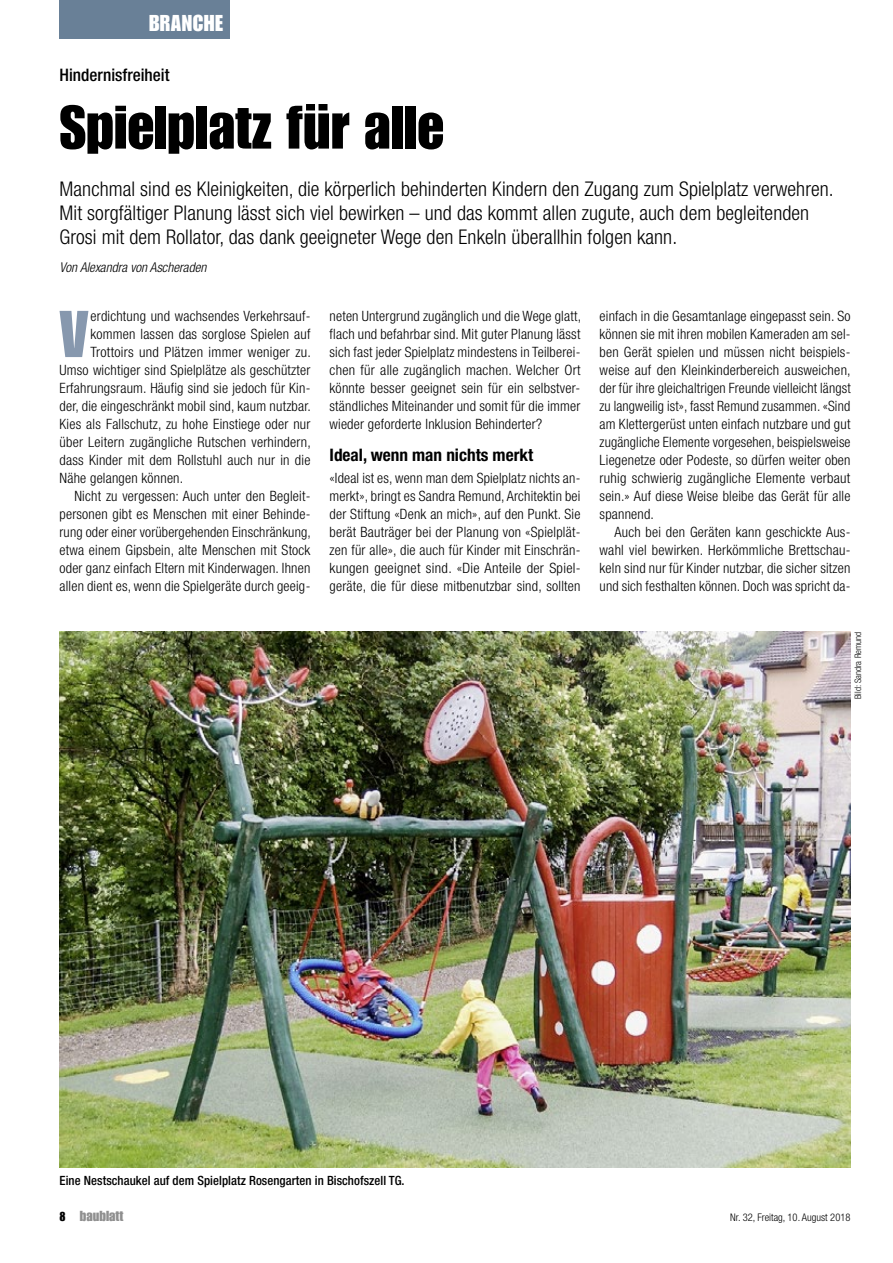
<style>
.page{position:relative;width:893px;height:1263px;background:#fff}
.page>*{position:absolute;margin:0;border:0;box-sizing:border-box;transform-origin:0 0}
.t1{font:64.65px "Impact LT Std";color:#8798ae}
.t2{font:60px "Impact LT Std";color:#000}
.t3{font:22.5px "Impact LT Std";letter-spacing:.025em;color:#fff}
.t4{font:300 condensed 20.25px/24px "Helvetica Neue LT Pro";letter-spacing:.005em;color:#000}
.t5{font:700 condensed 17.25px "Helvetica Neue LT Pro";color:#000}
.t6{font:500 condensed 17.25px "Helvetica Neue LT Pro";color:#000}
.t7{font:300 condensed 14.25px/18px "Helvetica Neue LT Pro";letter-spacing:.015em;color:#000;text-align:justify}
.t8{font:14.25px "Impact LT Std";color:#8f8f8f}
.t9{font:italic 300 condensed 13.5px "Helvetica Neue LT Pro";color:#000}
.t10{font:500 condensed 12.75px "Helvetica Neue LT Pro";letter-spacing:.005em;color:#000}
.t11{font:300 condensed 10.5px "Helvetica Neue LT Pro";color:#000}
.t12{font:300 condensed 9px "Helvetica Neue LT Pro";color:#000}
.s1{font-size:12.75px;color:#000}
</style>
<div class="page">
<div style="left:60px;top:0;width:170px;height:38px;background:#698097"></div>
<img style="left:60px;top:631px;width:790px;height:536px">
<h3 class="t3" style="left:149px;top:10px;width:76px">BRANCHE</h3>
<p class="t6" style="left:60px;top:65px;width:111px">Hindernisfreiheit</p>
<h2 class="t2" style="left:60px;top:92px;width:386px">Spielplatz für alle</h2>
<p class="t4" style="left:60px;top:176px;width:776px">Manchmal sind es Kleinigkeiten, die körperlich behinderten Kindern den Zugang zum Spielplatz verwehren.<br>Mit sorgfältiger Planung lässt sich viel bewirken – und das kommt allen zugute, auch dem begleitenden<br>Grosi mit dem Rollator, das dank geeigneter Wege den Enkeln überallhin folgen kann.</p>
<p class="t9" style="left:60px;top:260px;width:148px">Von Alexandra von Ascheraden</p>
<h1 class="t1" style="left:59px;top:297px;width:31px">V</h1>
<p class="t7" style="left:91px;top:307px;width:221px">erdichtung und wachsendes Verkehrsauf-</p>
<p class="t7" style="left:91px;top:325px;width:221px">kommen lassen das sorglose Spielen auf</p>
<p class="t7" style="left:91px;top:343px;width:222px">Trottoirs und Plätzen immer weniger zu.</p>
<p class="t7" style="left:60px;top:361px;width:252px">Umso wichtiger sind Spielplätze als geschützter</p>
<p class="t7" style="left:60px;top:379px;width:252px">Erfahrungsraum. Häufig sind sie jedoch für Kin-</p>
<p class="t7" style="left:60px;top:397px;width:253px">der, die eingeschränkt mobil sind, kaum nutzbar.</p>
<p class="t7" style="left:60px;top:415px;width:252px">Kies als Fallschutz, zu hohe Einstiege oder nur</p>
<p class="t7" style="left:60px;top:433px;width:253px">über Leitern zugängliche Rutschen verhindern,</p>
<p class="t7" style="left:60px;top:451px;width:252px">dass Kinder mit dem Rollstuhl auch nur in die</p>
<p class="t7" style="left:60px;top:469px;width:125px">Nähe gelangen können.</p>
<p class="t7" style="left:74px;top:487px;width:237px">Nicht zu vergessen: Auch unter den Begleit-</p>
<p class="t7" style="left:60px;top:505px;width:252px">personen gibt es Menschen mit einer Behinde-</p>
<p class="t7" style="left:60px;top:523px;width:253px">rung oder einer vorübergehenden Einschränkung,</p>
<p class="t7" style="left:60px;top:541px;width:252px">etwa einem Gipsbein, alte Menschen mit Stock</p>
<p class="t7" style="left:60px;top:559px;width:252px">oder ganz einfach Eltern mit Kinderwagen. Ihnen</p>
<p class="t7" style="left:60px;top:577px;width:252px">allen dient es, wenn die Spielgeräte durch geeig-</p>
<p class="t7" style="left:330px;top:307px;width:253px">neten Untergrund zugänglich und die Wege glatt, flach und befahrbar sind. Mit guter Planung lässt sich fast jeder Spielplatz mindestens in Teilberei&shy;chen für alle zugänglich machen. Welcher Ort könnte besser geeignet sein für ein selbstver&shy;ständliches Miteinander und somit für die immer wieder geforderte Inklusion Behinderter?</p>
<p class="t5" style="left:330px;top:445px;width:205px">Ideal, wenn man nichts merkt</p>
<p class="t7" style="left:330px;top:469px;width:253px">«Ideal ist es, wenn man dem Spielplatz nichts an&shy;merkt», bringt es Sandra Remund, Architektin bei der Stiftung «Denk an mich», auf den Punkt. Sie berät Bauträger bei der Planung von «Spielplät&shy;zen für alle», die auch für Kinder mit Einschrän&shy;kungen geeignet sind. «Die Anteile der Spiel&shy;geräte, die für diese mitbenutzbar sind, sollten</p>
<p class="t7" style="left:600px;top:307px;width:253px">einfach in die Gesamtanlage eingepasst sein. So können sie mit ihren mobilen Kameraden am sel&shy;ben Gerät spielen und müssen nicht beispiels&shy;weise auf den Kleinkinderbereich ausweichen, der für ihre gleichaltrigen Freunde vielleicht längst zu langweilig ist», fasst Remund zusammen. «Sind am Klettergerüst unten einfach nutzbare und gut zugängliche Elemente vorgesehen, beispielsweise Liegenetze oder Podeste, so dürfen weiter oben ruhig schwierig zugängliche Elemente verbaut sein.» Auf diese Weise bleibe das Gerät für alle spannend.</p>
<p class="t7" style="left:600px;top:523px;width:252px;text-indent:15px">Auch bei den Geräten kann geschickte Aus&shy;wahl viel bewirken. Herkömmliche Brettschau&shy;keln sind nur für Kinder nutzbar, die sicher sitzen und sich festhalten können. Doch was spricht da-</p>
<p class="t12" style="left:853px;top:699px;width:69px;rotate:-90deg">Bild: Sandra Remund</p>
<p class="t10" style="left:60px;top:1173px;width:347px">Eine Nestschaukel auf dem Spielplatz Rosengarten in Bischofszell TG.</p>
<p class="t8" style="left:60px;top:1208px;width:65px"><span class="s1">8</span> baublatt</p>
<p class="t11" style="left:730px;top:1211px;width:122px">Nr. 32, Freitag, 10. August 2018</p>
</div>
